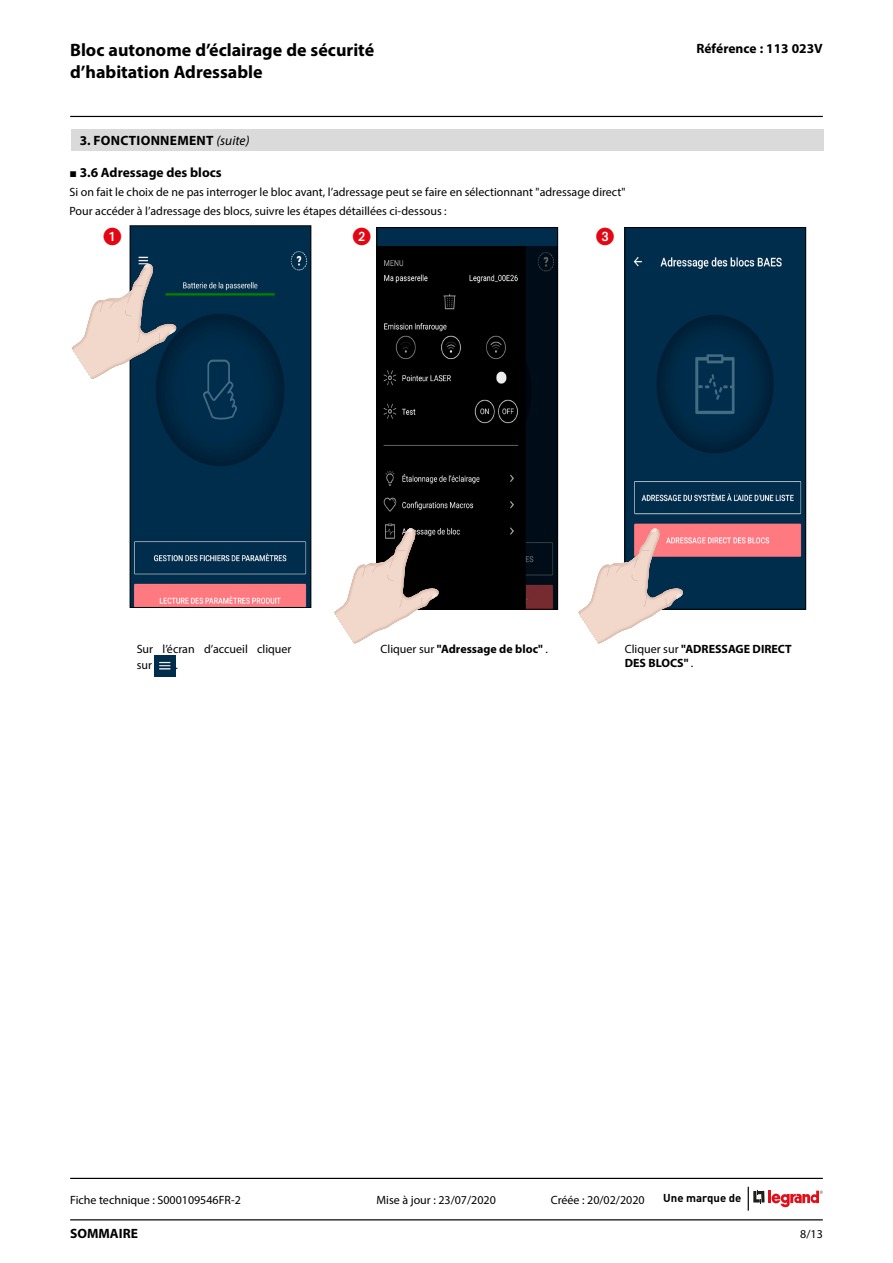
<style>
.page{position:relative;width:893px;height:1263px;background:#fff}
.page>*{position:absolute;margin:0;border:0;box-sizing:border-box;transform-origin:0 0}
.t1{font:700 18px "Myriad Pro";color:#000}
.t2{font:18px "European Pi One";color:#e30613}
.t3{font:700 13.5px "Myriad Pro";color:#000}
.t4{font:700 13.5px "Myriad Pro";letter-spacing:.02em;color:#000}
.t5{font:12px/18.6px "Myriad Pro";color:#000}
.t6{font:700 12px/14.4px "Myriad Pro";color:#000}
.t7{font:700 11.4px "DIN Pro";color:#000}
.s1{font-weight:400;font-style:italic}
.s2{font-weight:400}
</style>
<div class="page">
<hr style="left:70px;top:1219px;width:753px;height:1px;background:#000">
<hr style="left:70px;top:1178px;width:753px;height:1px;background:#000">
<hr style="left:70px;top:116px;width:753px;height:1px;background:#000">
<svg style="left:748px;top:1187px;width:75px;height:24px"></svg>
<div style="left:71px;top:130px;width:753px;height:21px;background:#dadada"></div>
<img style="left:155px;top:655px;width:21px;height:21px">
<img style="left:132px;top:244px;width:177px;height:362px">
<div style="left:130px;top:226px;width:180px;height:18px;background:#002d4c"></div>
<div style="left:130px;top:225px;width:181px;height:383px;border:1px solid #000"></div>
<img style="left:378px;top:246px;width:178px;height:362px">
<div style="left:377px;top:228px;width:181px;height:18px;background:#002d4c"></div>
<div style="left:376px;top:227px;width:182px;height:383px;border:1px solid #000"></div>
<img style="left:626px;top:243px;width:178px;height:365px">
<div style="left:625px;top:228px;width:180px;height:15px;background:#002d4c"></div>
<div style="left:624px;top:227px;width:182px;height:383px;border:1px solid #000"></div>
<svg style="left:334px;top:528px;width:105px;height:116px"></svg>
<img style="left:406px;top:528px;width:33px;height:71px">
<svg style="left:72px;top:264px;width:104px;height:115px"></svg>
<img style="left:143px;top:264px;width:34px;height:71px">
<svg style="left:578px;top:528px;width:105px;height:116px"></svg>
<img style="left:650px;top:528px;width:33px;height:71px">
<h1 class="t1" style="left:70px;top:38px;width:306px">Bloc autonome d’éclairage de sécurité</h1>
<p class="t3" style="left:696px;top:39px;width:128px">Référence : 113 023V</p>
<h1 class="t1" style="left:70px;top:60px;width:194px">d’habitation Adressable</h1>
<p class="t4" style="left:80px;top:132px;width:171px">3. FONCTIONNEMENT <span class="s1">(suite)</span></p>
<p class="t3" style="left:80px;top:164px;width:144px">3.6 Adressage des blocs</p>
<p class="t5" style="left:70px;top:182px;width:557px">Si on fait le choix de ne pas interroger le bloc avant, l’adressage peut se faire en sélectionnant "adressage direct"<br>Pour accéder à l’adressage des blocs, suivre les étapes détaillées ci-dessous :</p>
<h1 class="t2" style="left:353px;top:226px;width:19px">2</h1>
<h1 class="t2" style="left:596px;top:226px;width:19px">3</h1>
<p class="t5" style="left:137px;top:640px;width:156px;line-height:16.4px">Sur l’écran d’accueil cliquer sur</p>
<p class="t5" style="left:176px;top:655px;width:4px">.</p>
<p class="t6" style="left:381px;top:641px;width:169px"><span class="s2">Cliquer sur</span> "Adressage de bloc" <span class="s2">.</span></p>
<p class="t6" style="left:625px;top:641px;width:168px"><span class="s2">Cliquer sur</span> "ADRESSAGE DIRECT<br>DES BLOCS" <span class="s2">.</span></p>
<p class="t5" style="left:70px;top:1190px;width:172px">Fiche technique : S000109546FR-2</p>
<p class="t5" style="left:376px;top:1190px;width:121px">Mise à jour : 23/07/2020</p>
<p class="t5" style="left:551px;top:1190px;width:95px">Créée : 20/02/2020</p>
<p class="t7" style="left:663px;top:1188px;width:80px">Une marque de</p>
<p class="t3" style="left:70px;top:1224px;width:69px">SOMMAIRE</p>
<p class="t5" style="left:800px;top:1224px;width:24px">8/13</p>
</div>
